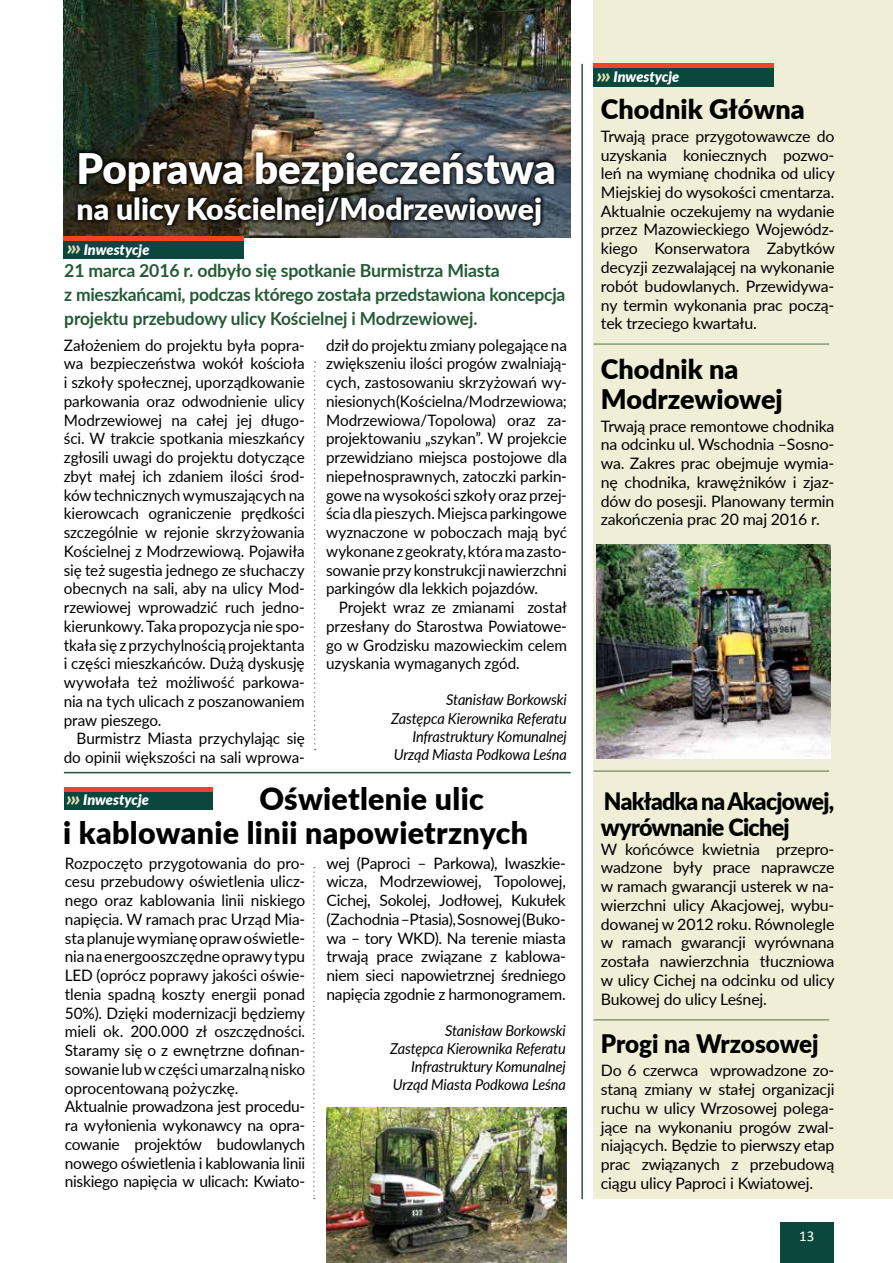
<style>
.page{position:relative;width:893px;height:1263px;background:#fff}
.page>*{position:absolute;margin:0;border:0;box-sizing:border-box;transform-origin:0 0}
.t1{font:900 42.15px "Lato";color:#fff}
.t2{font:900 30.75px "Lato";letter-spacing:.01em;color:#000}
.t3{font:900 30px "Lato";color:#fff}
.t4{font:900 27px/30px "Lato";color:#000}
.t5{font:900 25.5px "Lato";letter-spacing:-.005em;color:#000;scale:.95 1}
.t6{font:900 24px/25.5px "Lato";letter-spacing:-.03em;color:#000;scale:.95 1}
.t7{font:700 18px/24px "Lato";letter-spacing:-.01em;color:#255937}
.t8{font:15.75px/18.8px "Lato";letter-spacing:-.01em;color:#000;text-align:justify}
.t9{font:italic 15px/18px "Lato";letter-spacing:-.01em;color:#000;text-align:right}
.t10{font:15px "Calibri";color:#fff}
.t11{font:italic 900 14.4px "Lato";color:#fff}
.s1{font-size:20.4px;color:#e2deaf}
</style>
<div class="page">
<div style="left:780px;top:1222px;width:53px;height:41px;background:#0a483e"></div>
<img style="left:63px;top:0;width:508px;height:237px">
<div style="left:73px;top:148px;width:485px;height:82px;background:#000;opacity:.75"></div>
<div style="left:74px;top:149px;width:484px;height:80px;background:#000;opacity:.75"></div>
<svg style="left:314px;top:361px;width:2px;height:389px"></svg>
<svg style="left:313px;top:867px;width:2px;height:332px"></svg>
<div style="left:64px;top:241px;width:180px;height:18px;background:#0a483e"></div>
<hr style="left:64px;top:237px;width:180px;height:4px;background:#ef4425">
<div style="left:64px;top:791px;width:149px;height:19px;background:#0a483e"></div>
<hr style="left:64px;top:787px;width:149px;height:4px;background:#ef4425">
<img style="left:327px;top:1107px;width:240px;height:156px">
<hr style="left:64px;top:772px;width:507px;height:1px;background:#255937">
<div style="left:594px;top:0;width:299px;height:1199px;background:#f0eed7"></div>
<div style="left:594px;top:68px;width:180px;height:18px;background:#0a483e"></div>
<hr style="left:594px;top:64px;width:180px;height:4px;background:#ef4425">
<hr style="left:581px;top:64px;width:2px;height:1135px;background:#255937">
<img style="left:596px;top:544px;width:234px;height:214px">
<h1 class="t1" style="left:77px;top:137px;width:481px">Poprawa bezpieczeństwa</h1>
<h3 class="t3" style="left:77px;top:186px;width:467px">na ulicy Kościelnej/Modrzewiowej</h3>
<p class="t7" style="left:64px;top:258px;width:503px">21 marca 2016 r. odbyło się spotkanie Burmistrza Miasta<br>z mieszkańcami, podczas którego została przedstawiona koncepcja projektu przebudowy ulicy Kościelnej i Modrzewiowej.</p>
<p class="t11" style="left:67px;top:239px;width:84px"><span class="s1">›››</span> Inwestycje</p>
<p class="t8" style="left:64px;top:335px;width:242px">Założeniem do projektu była popra&shy;wa bezpieczeństwa wokół kościoła i szkoły społecznej, uporządkowanie parkowania oraz odwodnienie ulicy Modrzewiowej na całej jej długo&shy;ści. W trakcie spotkania mieszkańcy zgłosili uwagi do projektu dotyczące zbyt małej ich zdaniem ilości środ&shy;ków technicznych wymuszających na kierowcach ograniczenie prędkości szczególnie w rejonie skrzyżowania Kościelnej z Modrzewiową. Pojawiła się też sugestia jednego ze słuchaczy obecnych na sali, aby na ulicy Mod&shy;rzewiowej wprowadzić ruch jedno&shy;kierunkowy. Taka propozycja nie spo&shy;tkała się z przychylnością projektanta i części mieszkańców. Dużą dyskusję wywołała też możliwość parkowa&shy;nia na tych ulicach z poszanowaniem praw pieszego.</p>
<p class="t8" style="left:64px;top:729px;width:242px;text-align:right">Burmistrz Miasta przychylając się do opinii większości na sali wprowa-</p>
<p class="t8" style="left:326px;top:335px;width:242px">dził do projektu zmiany polegające na zwiększeniu ilości progów zwalniają&shy;cych, zastosowaniu skrzyżowań wy&shy;niesionych (Kościelna/Modrzewiowa; Modrzewiowa/Topolowa) oraz za&shy;projektowaniu „szykan”. W projekcie przewidziano miejsca postojowe dla niepełnosprawnych, zatoczki parkin&shy;gowe na wysokości szkoły oraz przej&shy;ścia dla pieszych. Miejsca parkingowe wyznaczone w poboczach mają być wykonane z geokraty, która ma zasto&shy;sowanie przy konstrukcji nawierzchni parkingów dla lekkich pojazdów.</p>
<p class="t8" style="left:326px;top:597px;width:242px;text-indent:13px">Projekt wraz ze zmianami został przesłany do Starostwa Powiatowe&shy;go w Grodzisku mazowieckim celem uzyskania wymaganych zgód.</p>
<p class="t9" style="left:391px;top:690px;width:177px">Stanisław Borkowski<br>Zastępca Kierownika Referatu<br>Infrastruktury Komunalnej<br>Urząd Miasta Podkowa Leśna</p>
<p class="t11" style="left:67px;top:789px;width:84px"><span class="s1">›››</span> Inwestycje</p>
<h2 class="t2" style="left:259px;top:775px;width:226px">Oświetlenie ulic</h2>
<h2 class="t2" style="left:63px;top:810px;width:466px">i kablowanie linii napowietrznych</h2>
<p class="t8" style="left:65px;top:853px;width:242px;text-align:left">Rozpoczęto przygotowania do pro&shy;cesu przebudowy oświetlenia ulicz&shy;nego oraz kablowania linii niskiego napięcia. W ramach prac Urząd Mia&shy;sta planuje wymianę opraw oświetle&shy;nia na energooszczędne oprawy typu LED (oprócz poprawy jakości oświe&shy;tlenia spadną koszty energii ponad 50%). Dzięki modernizacji będziemy mieli ok. 200.000 zł oszczędności.<br>Staramy się o z ewnętrzne dofinan&shy;sowanie lub wczęści umarzalną nisko oprocentowaną pożyczkę.<br>Aktualnie prowadzona jest procedu&shy;ra wyłonienia wykonawcy na opra&shy;cowanie projektów budowlanych nowego oświetlenia i kablowania linii niskiego napięcia w ulicach: Kwiato-</p>
<p class="t8" style="left:327px;top:853px;width:241px">wej (Paproci – Parkowa), Iwaszkie&shy;wicza, Modrzewiowej, Topolowej, Cichej, Sokolej, Jodłowej, Kukułek (Zachodnia –Ptasia), Sosnowej (Buko&shy;wa – tory WKD). Na terenie miasta trwają prace związane z kablowa&shy;niem sieci napowietrznej średniego napięcia zgodnie z harmonogramem.</p>
<p class="t9" style="left:390px;top:1021px;width:177px">Stanisław Borkowski<br>Zastępca Kierownika Referatu<br>Infrastruktury Komunalnej<br>Urząd Miasta Podkowa Leśna</p>
<p class="t11" style="left:597px;top:66px;width:84px"><span class="s1">›››</span> Inwestycje</p>
<h3 class="t4" style="left:601px;top:93px;width:205px">Chodnik Główna</h3>
<p class="t8" style="left:601px;top:126px;width:235px">Trwają prace przygotowawcze do uzyskania koniecznych pozwo&shy;leń na wymianę chodnika od ulicy Miejskiej do wysokości cmentarza.<br>Aktualnie oczekujemy na wydanie przez Mazowieckiego Wojewódz&shy;kiego Konserwatora Zabytków decyzji zezwalającej na wykonanie robót budowlanych. Przewidywa&shy;ny termin wykonania prac począ&shy;tek trzeciego kwartału.</p>
<h3 class="t4" style="left:601px;top:352px;width:183px">Chodnik na<br>Modrzewiowej</h3>
<p class="t8" style="left:601px;top:416px;width:235px">Trwają prace remontowe chodnika na odcinku ul. Wschodnia –Sosno&shy;wa. Zakres prac obejmuje wymia&shy;nę chodnika, krawężników i zjaz&shy;dów do posesji. Planowany termin zakończenia prac 20 maj 2016 r.</p>
<h3 class="t6" style="left:601px;top:788px;width:247px">Nakładka na Akacjowej, wyrównanie Cichej</h3>
<p class="t8" style="left:601px;top:839px;width:235px">W końcówce kwietnia przepro&shy;wadzone były prace naprawcze w ramach gwarancji usterek w na&shy;wierzchni ulicy Akacjowej, wybu&shy;dowanej w 2012 roku. Równolegle w ramach gwarancji wyrównana została nawierzchnia tłuczniowa w ulicy Cichej na odcinku od ulicy Bukowej do ulicy Leśnej.</p>
<h3 class="t5" style="left:601px;top:1025px;width:231px">Progi na Wrzosowej</h3>
<p class="t8" style="left:601px;top:1060px;width:235px">Do 6 czerwca wprowadzone zo&shy;staną zmiany w stałej organizacji ruchu w ulicy Wrzosowej polega&shy;jące na wykonaniu progów zwal&shy;niających. Będzie to pierwszy etap prac związanych z przebudową ciągu ulicy Paproci i Kwiatowej.</p>
<p class="t10" style="left:799px;top:1227px;width:17px">13</p>
</div>
